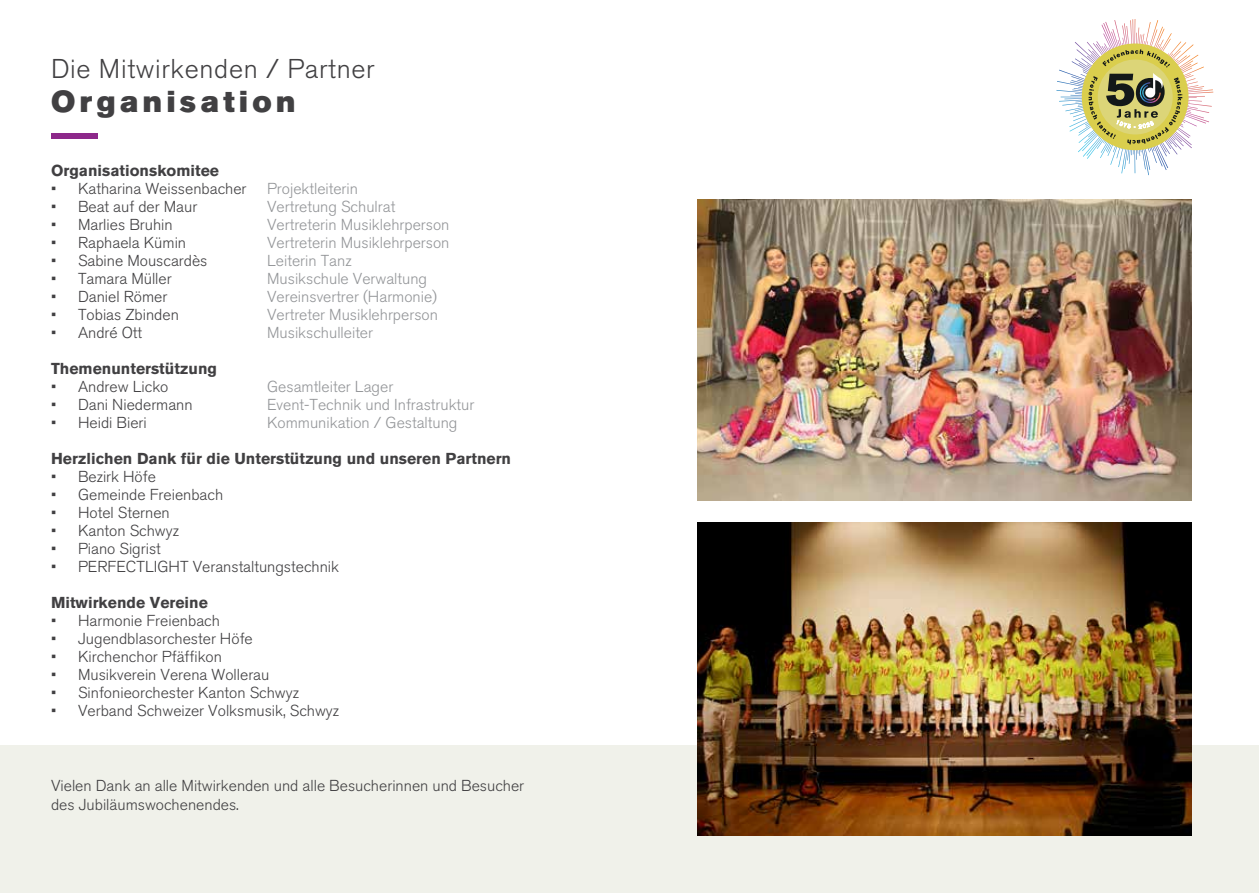
<style>
.page{position:relative;width:1259px;height:893px;background:#fff}
.page>*{position:absolute;margin:0;border:0;box-sizing:border-box;transform-origin:0 0}
.t1{font:30px "Akzidenz Grotesk BQ Super";letter-spacing:.15em;color:#414042}
.t2{font:300 27px "Akzidenz Grotesk BQ";letter-spacing:.025em;color:#414042}
.t3{font:300 15.75px/19.5px "Akzidenz Grotesk BQ";color:#414042}
.t4{font:300 15.75px "Akzidenz Grotesk BQ";color:#939598}
.t5{font:700 15.75px "Akzidenz Grotesk BQ";color:#414042}
</style>
<div class="page">
<div style="left:0;top:745px;width:1259px;height:148px;background:#f0f1ea"></div>
<svg style="left:1056px;top:19px;width:157px;height:156px"></svg>
<img style="left:697px;top:523px;width:494px;height:313px">
<img style="left:697px;top:200px;width:494px;height:300px">
<div style="left:51px;top:133px;width:46px;height:5px;background:#8d288a"></div>
<h2 class="t2" style="left:51px;top:54px;width:325px">Die Mitwirkenden / Partner</h2>
<h1 class="t1" style="left:51px;top:84px;width:246px">Organisation</h1>
<p class="t5" style="left:51px;top:161px;width:169px">Organisationskomitee</p>
<p class="t3" style="left:51px;top:179px;width:197px">• Katharina Weissenbacher</p>
<p class="t4" style="left:267px;top:179px;width:92px">Projektleiterin</p>
<p class="t3" style="left:51px;top:197px;width:148px">• Beat auf der Maur</p>
<p class="t4" style="left:267px;top:197px;width:130px">Vertretung Schulrat</p>
<p class="t3" style="left:51px;top:215px;width:123px">• Marlies Bruhin</p>
<p class="t4" style="left:267px;top:215px;width:184px">Vertreterin Musiklehrperson</p>
<p class="t3" style="left:51px;top:233px;width:137px">• Raphaela Kümin</p>
<p class="t4" style="left:267px;top:233px;width:184px">Vertreterin Musiklehrperson</p>
<p class="t3" style="left:51px;top:251px;width:158px">• Sabine Mouscardès</p>
<p class="t4" style="left:267px;top:251px;width:86px">Leiterin Tanz</p>
<p class="t3" style="left:51px;top:269px;width:122px">• Tamara Müller</p>
<p class="t4" style="left:267px;top:269px;width:161px">Musikschule Verwaltung</p>
<p class="t3" style="left:51px;top:287px;width:118px">• Daniel Römer</p>
<p class="t4" style="left:267px;top:287px;width:172px">Vereinsvertrer (Harmonie)</p>
<p class="t3" style="left:51px;top:305px;width:129px">• Tobias Zbinden</p>
<p class="t4" style="left:267px;top:305px;width:172px">Vertreter Musiklehrperson</p>
<p class="t3" style="left:51px;top:323px;width:93px">• André Ott</p>
<p class="t4" style="left:267px;top:323px;width:107px">Musikschulleiter</p>
<p class="t5" style="left:51px;top:359px;width:167px">Themenunterstützung</p>
<p class="t3" style="left:51px;top:377px;width:119px">• Andrew Licko</p>
<p class="t4" style="left:267px;top:377px;width:128px">Gesamtleiter Lager</p>
<p class="t3" style="left:51px;top:395px;width:143px">• Dani Niedermann</p>
<p class="t4" style="left:267px;top:395px;width:209px">Event-Technik und Infrastruktur</p>
<p class="t3" style="left:51px;top:413px;width:97px">• Heidi Bieri</p>
<p class="t4" style="left:267px;top:413px;width:192px">Kommunikation / Gestaltung</p>
<p class="t5" style="left:51px;top:449px;width:461px">Herzlichen Dank für die Unterstützung und unseren Partnern</p>
<p class="t3" style="left:51px;top:467px;width:106px">• Bezirk Höfe</p>
<p class="t3" style="left:51px;top:485px;width:174px">• Gemeinde Freienbach</p>
<p class="t3" style="left:51px;top:503px;width:120px">• Hotel Sternen</p>
<p class="t3" style="left:51px;top:521px;width:129px">• Kanton Schwyz</p>
<p class="t3" style="left:51px;top:539px;width:111px">• Piano Sigrist</p>
<p class="t3" style="left:51px;top:557px;width:289px">• PERFECTLIGHT Veranstaltungstechnik</p>
<p class="t5" style="left:51px;top:593px;width:158px">Mitwirkende Vereine</p>
<p class="t3" style="left:51px;top:611px;width:170px">• Harmonie Freienbach</p>
<p class="t3" style="left:51px;top:629px;width:203px">• Jugendblasorchester Höfe</p>
<p class="t3" style="left:51px;top:647px;width:172px">• Kirchenchor Pfäffikon</p>
<p class="t3" style="left:51px;top:665px;width:220px">• Musikverein Verena Wollerau</p>
<p class="t3" style="left:51px;top:683px;width:249px">• Sinfonieorchester Kanton Schwyz</p>
<p class="t3" style="left:51px;top:701px;width:289px">• Verband Schweizer Volksmusik, Schwyz</p>
<p class="t3" style="left:51px;top:776px;width:475px">Vielen Dank an alle Mitwirkenden und alle Besucherinnen und Besucher des Jubiläumswochenendes.</p>
</div>
